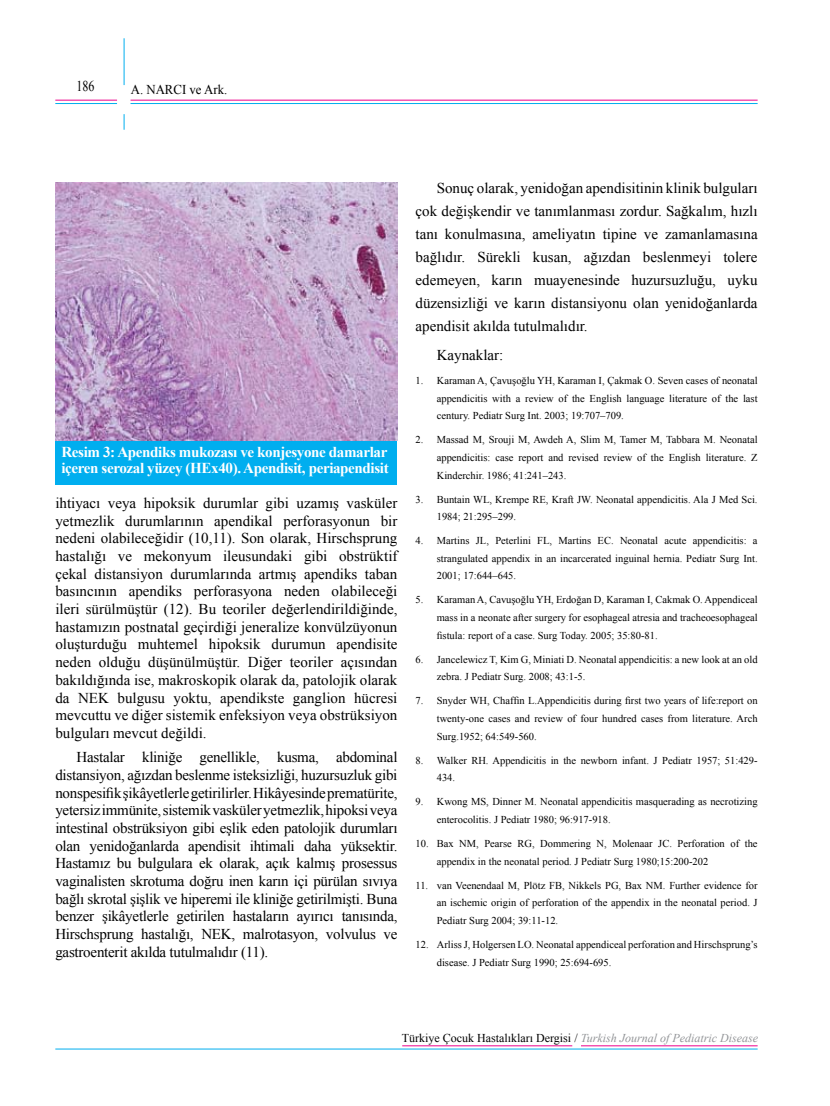
<style>
.page{position:relative;width:830px;height:1106px;background:#fff}
.page>*{position:absolute;margin:0;border:0;box-sizing:border-box;transform-origin:0 0}
.t1{font:15px/17.7px "Times New Roman";color:#000;text-align:justify}
.t2{font:700 15px/16.5px "Times New Roman";letter-spacing:-.025em;color:#fff}
.t3{font:15px "Times New Roman";color:#000;scale:.8 1}
.t4{font:13.5px "Times New Roman";color:#000;scale:.95 1}
.t5{font:12px "Times New Roman";color:#000}
.t6{font:10.5px/17.7px "Times New Roman";color:#000;text-align:justify}
.s1{font-style:italic;color:#939598}
</style>
<div class="page">
<hr style="left:130px;top:100px;width:627px;height:1px;background:#ec008c">
<hr style="left:130px;top:103px;width:627px;height:1px;background:#00aeef">
<hr style="left:580px;top:1045px;width:177px;height:1px;background:#ec008c">
<hr style="left:55px;top:1048px;width:702px;height:1px;background:#00aeef">
<hr style="left:402px;top:1045px;width:170px;height:1px;background:#ec008c">
<hr style="left:55px;top:100px;width:62px;height:1px;background:#ec008c">
<hr style="left:55px;top:103px;width:62px;height:1px;background:#00aeef">
<hr style="left:124px;top:38px;width:1px;height:47px;background:#00aeef">
<svg style="left:124px;top:114px;width:1px;height:16px"></svg>
<img style="left:55px;top:183px;width:342px;height:257px">
<div style="left:55px;top:441px;width:341px;height:43px;background:#00aeef"></div>
<p class="t3" style="left:76px;top:75px;width:24px">186</p>
<p class="t4" style="left:131px;top:81px;width:103px">A. NARCI ve Ark.</p>
<p class="t2" style="left:61px;top:443px;width:329px">Resim 3: Apendiks mukozası ve konjesyone damarlar içeren serozal yüzey (HEx40). Apendisit, periapendisit</p>
<p class="t1" style="left:55px;top:494px;width:343px">ihtiyacı veya hipoksik durumlar gibi uzamış vasküler yetmezlik durumlarının apendikal perforasyonun bir nedeni olabileceğidir (10,11). Son olarak, Hirschsprung hastalığı ve mekonyum ileusundaki gibi obstrüktif çekal distansiyon durumlarında artmış apendiks taban basıncının apendiks perforasyona neden olabileceği ileri sürülmüştür (12). Bu teoriler değerlendirildiğinde, hastamızın postnatal geçirdiği jeneralize konvülzüyonun oluşturduğu muhtemel hipoksik durumun apendisite neden olduğu düşünülmüştür. Diğer teoriler açısından bakıldığında ise, makroskopik olarak da, patolojik olarak da NEK bulgusu yoktu, apendikste ganglion hücresi mevcuttu ve diğer sistemik enfeksiyon veya obstrüksiyon bulguları mevcut değildi.</p>
<p class="t1" style="left:55px;top:748px;width:343px;text-indent:21px">Hastalar kliniğe genellikle, kusma, abdominal distansiyon, ağızdan beslenme isteksizliği, huzursuzluk gibi nonspesifik şikâyetlerle getirilirler. Hikâyesinde prematürite, yetersiz immünite, sistemik vasküler yetmezlik, hipoksi veya intestinal obstrüksiyon gibi eşlik eden patolojik durumları olan yenidoğanlarda apendisit ihtimali daha yüksektir.<br>Hastamız bu bulgulara ek olarak, açık kalmış prosessus vaginalisten skrotuma doğru inen karın içi pürülan sıvıya bağlı skrotal şişlik ve hiperemi ile kliniğe getirilmişti. Buna benzer şikâyetlerle getirilen hastaların ayırıcı tanısında, Hirschsprung hastalığı, NEK, malrotasyon, volvulus ve gastroenterit akılda tutulmalıdır (11).</p>
<p class="t1" style="left:415px;top:177px;width:343px;line-height:22.8px;text-indent:21px">Sonuç olarak, yenidoğan apendisitinin klinik bulguları çok değişkendir ve tanımlanması zordur. Sağkalım, hızlı tanı konulmasına, ameliyatın tipine ve zamanlamasına bağlıdır. Sürekli kusan, ağızdan beslenmeyi tolere edemeyen, karın muayenesinde huzursuzluğu, uyku düzensizliği ve karın distansiyonu olan yenidoğanlarda apendisit akılda tutulmalıdır.</p>
<p class="t1" style="left:436px;top:346px;width:68px">Kaynaklar:</p>
<p class="t6" style="left:436px;top:371px;width:322px;text-indent:-21px">1. Karaman A, Çavuşoğlu YH, Karaman I, Çakmak O. Seven cases of neonatal appendicitis with a review of the English language literature of the last century. Pediatr Surg Int. 2003; 19:707–709.</p>
<p class="t6" style="left:436px;top:431px;width:322px;text-indent:-21px">2. Massad M, Srouji M, Awdeh A, Slim M, Tamer M, Tabbara M. Neonatal appendicitis: case report and revised review of the English literature. Z Kinderchir. 1986; 41:241–243.</p>
<p class="t6" style="left:436px;top:490px;width:322px;text-indent:-21px">3. Buntain WL, Krempe RE, Kraft JW. Neonatal appendicitis. Ala J Med Sci.<br>1984; 21:295–299.</p>
<p class="t6" style="left:436px;top:531px;width:322px;text-indent:-21px">4. Martins JL, Peterlini FL, Martins EC. Neonatal acute appendicitis: a strangulated appendix in an incarcerated inguinal hernia. Pediatr Surg Int.<br>2001; 17:644–645.</p>
<p class="t6" style="left:436px;top:591px;width:322px;text-indent:-21px">5. Karaman A, Cavuşoğlu YH, Erdoğan D, Karaman I, Cakmak O. Appendiceal mass in a neonate after surgery for esophageal atresia and tracheoesophageal fistula: report of a case. Surg Today. 2005; 35:80-81.</p>
<p class="t6" style="left:436px;top:650px;width:322px;text-indent:-21px">6. Jancelewicz T, Kim G, Miniati D. Neonatal appendicitis: a new look at an old zebra. J Pediatr Surg. 2008; 43:1-5.</p>
<p class="t6" style="left:436px;top:692px;width:322px;text-indent:-21px">7. Snyder WH, Chaffin L.Appendicitis during first two years of life:report on twenty-one cases and review of four hundred cases from literature. Arch Surg.1952; 64:549-560.</p>
<p class="t6" style="left:436px;top:751px;width:322px;text-indent:-21px">8. Walker RH. Appendicitis in the newborn infant. J Pediatr 1957; 51:429-<br>434.</p>
<p class="t6" style="left:436px;top:792px;width:322px;text-indent:-21px">9. Kwong MS, Dinner M. Neonatal appendicitis masquerading as necrotizing enterocolitis. J Pediatr 1980; 96:917-918.</p>
<p class="t6" style="left:436px;top:834px;width:322px;text-indent:-21px">10. Bax NM, Pearse RG, Dommering N, Molenaar JC. Perforation of the appendix in the neonatal period. J Pediatr Surg 1980;15:200-202</p>
<p class="t6" style="left:436px;top:876px;width:322px;text-indent:-21px">11. van Veenendaal M, Plötz FB, Nikkels PG, Bax NM. Further evidence for an ischemic origin of perforation of the appendix in the neonatal period. J Pediatr Surg 2004; 39:11-12.</p>
<p class="t6" style="left:436px;top:935px;width:322px;text-indent:-21px">12. Arliss J, Holgersen LO. Neonatal appendiceal perforation and Hirschsprung’s disease. J Pediatr Surg 1990; 25:694-695.</p>
<p class="t5" style="left:401px;top:1030px;width:358px">Türkiye Çocuk Hastalıkları Dergisi / <span class="s1">Turkish Journal of Pediatric Disease</span></p>
</div>
